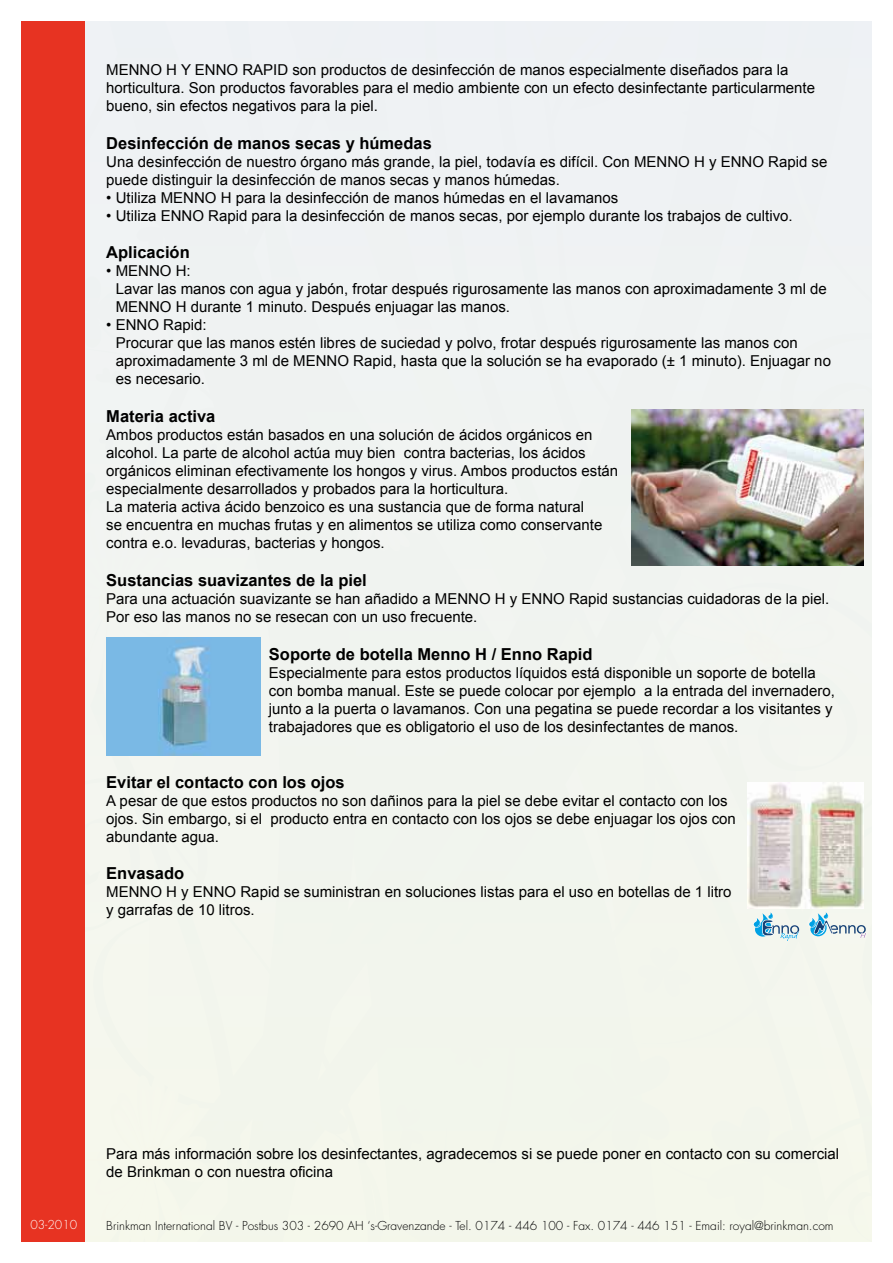
<style>
.page{position:relative;width:893px;height:1263px;background:#fff}
.page>*{position:absolute;margin:0;border:0;box-sizing:border-box;transform-origin:0 0}
.t1{font:700 16.5px "Arial";color:#000}
.t2{font:15px/18px "Arial";color:#000}
.t3{font:300 12px "Futura";color:#000}
.t4{font:300 12px "Futura";color:#fff}
</style>
<div class="page">
<div style="left:21px;top:21px;width:851px;height:1221px;background:#f1f4f0"></div>
<div style="left:21px;top:21px;width:64px;height:1221px;background:#e73322"></div>
<img style="left:632px;top:410px;width:231px;height:155px">
<img style="left:106px;top:638px;width:154px;height:118px">
<img style="left:747px;top:782px;width:116px;height:127px">
<svg style="left:753px;top:912px;width:113px;height:29px"></svg>
<p class="t2" style="left:106px;top:61px;width:710px">MENNO H Y ENNO RAPID son productos de desinfección de manos especialmente diseñados para la horticultura. Son productos favorables para el medio ambiente con un efecto desinfectante particularmente bueno, sin efectos negativos para la piel.</p>
<p class="t1" style="left:106px;top:132px;width:327px">Desinfección de manos secas y húmedas</p>
<p class="t2" style="left:106px;top:152px;width:723px">Una desinfección de nuestro órgano más grande, la piel, todavía es difícil. Con MENNO H y ENNO Rapid se puede distinguir la desinfección de manos secas y manos húmedas.</p>
<p class="t2" style="left:106px;top:188px;width:514px">• Utiliza MENNO H para la desinfección de manos húmedas en el lavamanos</p>
<p class="t2" style="left:106px;top:206px;width:688px">• Utiliza ENNO Rapid para la desinfección de manos secas, por ejemplo durante los trabajos de cultivo.</p>
<p class="t1" style="left:106px;top:242px;width:85px">Aplicación</p>
<p class="t2" style="left:116px;top:262px;width:713px;text-indent:-9px">• MENNO H:<br>Lavar las manos con agua y jabón, frotar después rigurosamente las manos con aproximadamente 3 ml de<br>MENNO H durante 1 minuto. Después enjuagar las manos.</p>
<p class="t2" style="left:116px;top:316px;width:717px;text-indent:-9px">• ENNO Rapid:<br>Procurar que las manos estén libres de suciedad y polvo, frotar después rigurosamente las manos con aproximadamente 3 ml de MENNO Rapid, hasta que la solución se ha evaporado (± 1 minuto). Enjuagar no es necesario.</p>
<p class="t1" style="left:106px;top:405px;width:111px">Materia activa</p>
<p class="t2" style="left:106px;top:426px;width:513px">Ambos productos están basados en una solución de ácidos orgánicos en alcohol. La parte de alcohol actúa muy bien contra bacterias, los ácidos orgánicos eliminan efectivamente los hongos y virus. Ambos productos están especialmente desarrollados y probados para la horticultura.<br>La materia activa ácido benzoico es una sustancia que de forma natural<br>se encuentra en muchas frutas y en alimentos se utiliza como conservante contra e.o. levaduras, bacterias y hongos.</p>
<p class="t1" style="left:106px;top:569px;width:262px">Sustancias suavizantes de la piel</p>
<p class="t2" style="left:106px;top:590px;width:724px">Para una actuación suavizante se han añadido a MENNO H y ENNO Rapid sustancias cuidadoras de la piel.<br>Por eso las manos no se resecan con un uso frecuente.</p>
<p class="t1" style="left:269px;top:643px;width:325px">Soporte de botella Menno H / Enno Rapid</p>
<p class="t2" style="left:269px;top:664px;width:568px">Especialmente para estos productos líquidos está disponible un soporte de botella con bomba manual. Este se puede colocar por ejemplo a la entrada del invernadero, junto a la puerta o lavamanos. Con una pegatina se puede recordar a los visitantes y trabajadores que es obligatorio el uso de los desinfectantes de manos.</p>
<p class="t1" style="left:106px;top:771px;width:240px">Evitar el contacto con los ojos</p>
<p class="t2" style="left:106px;top:791px;width:631px">A pesar de que estos productos no son dañinos para la piel se debe evitar el contacto con los ojos. Sin embargo, si el producto entra en contacto con los ojos se debe enjuagar los ojos con abundante agua.</p>
<p class="t1" style="left:106px;top:863px;width:79px">Envasado</p>
<p class="t2" style="left:106px;top:883px;width:627px">MENNO H y ENNO Rapid se suministran en soluciones listas para el uso en botellas de 1 litro y garrafas de 10 litros.</p>
<p class="t2" style="left:106px;top:1145px;width:734px">Para más información sobre los desinfectantes, agradecemos si se puede poner en contacto con su comercial de Brinkman o con nuestra oficina</p>
<p class="t4" style="left:30px;top:1217px;width:48px">03-2010</p>
<p class="t3" style="left:106px;top:1218px;width:729px">Brinkman International BV - Postbus 303 - 2690 AH ‘s-Gravenzande - Tel. 0174 - 446 100 - Fax. 0174 - 446 151 - Email: royal@brinkman.com</p>
</div>
